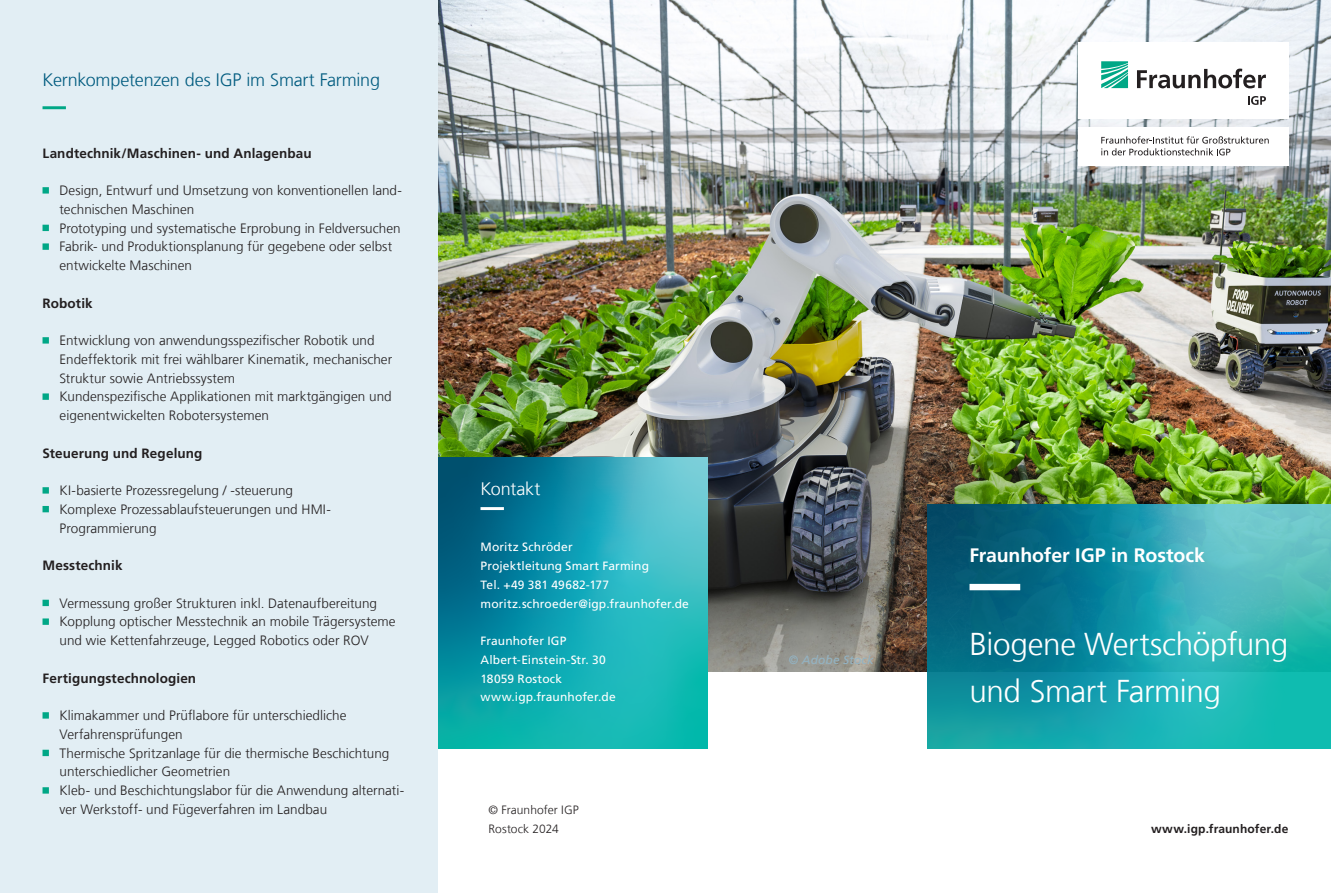
<style>
.page{position:relative;width:1331px;height:893px;background:#fff}
.page>*{position:absolute;margin:0;border:0;box-sizing:border-box;transform-origin:0 0}
.Ueberschrift_26_31_2_weiss{font:300 31.5px "Frutiger LT Com";letter-spacing:-.015em;color:#fff}
.Sub_Ueberschrift_13_16_9_weiss_bold_Lini{font:700 19.5px "Frutiger LT Com";letter-spacing:-.005em;color:#fff}
.Ueberschrift_20_24_blue_gruen_Linie_unte{font:300 18px "Frutiger LT Com";letter-spacing:-.01em;color:#005b7f}
.Infokasten_gross_Ueberschrift_12_14_4_we{font:300 18px "Frutiger LT Com";letter-spacing:-.01em;color:#fff}
.Aufzaehlung_9_12_5_schwarz{font:300 13.5px/18.8px "Frutiger LT Com";letter-spacing:.005em;color:#231f20}
.Fliesstext_9_12_5_weiss{font:700 13.5px "Frutiger LT Com";letter-spacing:.01em;color:#231f20}
.Infokasten_klein_Fliesstext_8_12_5_weiss{font:12px "Frutiger LT Com";letter-spacing:.01em;color:#fff}
.Infokasten_klein_Fliesstext_8_12_5_schwa{font:300 12px/18.8px "Frutiger LT Com";letter-spacing:.005em;color:#231f20}
.URL_Claim_8_12_5_schwarz{font:700 12px "Frutiger LT Com";letter-spacing:.01em;color:#231f20}
.Bildtext_Marginal_8_12_5_silber{font:italic 12px "Frutiger LT Com";letter-spacing:.015em;color:#93b3c3}
</style>
<div class="page">
<img style="left:438px;top:0;width:893px;height:672px">
<svg style="left:927px;top:504px;width:404px;height:245px;background:#1f99a5"></svg>
<div style="left:1078px;top:43px;width:210px;height:76px;background:#fff"></div>
<div style="left:1078px;top:127px;width:210px;height:38px;background:#fff"></div>
<svg style="left:1101px;top:136px;width:168px;height:19px"></svg>
<svg style="left:1101px;top:61px;width:27px;height:27px"></svg>
<svg style="left:1137px;top:69px;width:129px;height:19px"></svg>
<svg style="left:1248px;top:96px;width:18px;height:9px"></svg>
<svg style="left:438px;top:458px;width:270px;height:290px;background:#18a0ad"></svg>
<svg style="left:480px;top:507px;width:213px;height:3px"></svg>
<div style="left:0;top:0;width:438px;height:893px;background:#e2eef4"></div>
<svg style="left:969px;top:584px;width:319px;height:6px"></svg>
<svg style="left:43px;top:106px;width:23px;height:3px"></svg>
<svg style="left:43px;top:187px;width:6px;height:7px"></svg>
<svg style="left:43px;top:225px;width:6px;height:6px"></svg>
<svg style="left:43px;top:243px;width:6px;height:7px"></svg>
<svg style="left:43px;top:337px;width:6px;height:7px"></svg>
<svg style="left:43px;top:393px;width:6px;height:7px"></svg>
<svg style="left:43px;top:487px;width:6px;height:7px"></svg>
<svg style="left:43px;top:506px;width:6px;height:6px"></svg>
<svg style="left:43px;top:600px;width:6px;height:6px"></svg>
<svg style="left:43px;top:618px;width:6px;height:7px"></svg>
<svg style="left:43px;top:712px;width:6px;height:7px"></svg>
<svg style="left:43px;top:750px;width:6px;height:6px"></svg>
<svg style="left:43px;top:787px;width:6px;height:7px"></svg>
<p class="Ueberschrift_20_24_blue_gruen_Linie_unte" style="left:43px;top:70px;width:339px">Kernkompetenzen des IGP im Smart Farming</p>
<p class="Fliesstext_9_12_5_weiss" style="left:43px;top:145px;width:271px">Landtechnik/Maschinen- und Anlagenbau</p>
<p class="Aufzaehlung_9_12_5_schwarz" style="left:60px;top:181px;width:344px">Design, Entwurf und Umsetzung von konventionellen land&shy;technischen Maschinen</p>
<p class="Aufzaehlung_9_12_5_schwarz" style="left:60px;top:219px;width:343px">Prototyping und systematische Erprobung in Feldversuchen</p>
<p class="Aufzaehlung_9_12_5_schwarz" style="left:60px;top:237px;width:334px">Fabrik- und Produktionsplanung für gegebene oder selbst entwickelte Maschinen</p>
<p class="Fliesstext_9_12_5_weiss" style="left:43px;top:295px;width:52px">Robotik</p>
<p class="Aufzaehlung_9_12_5_schwarz" style="left:60px;top:331px;width:334px">Entwicklung von anwendungsspezifischer Robotik und<br>Endeffektorik mit frei wählbarer Kinematik, mechanischer<br>Struktur sowie Antriebssystem</p>
<p class="Aufzaehlung_9_12_5_schwarz" style="left:60px;top:387px;width:334px">Kundenspezifische Applikationen mit marktgängigen und eigenentwickelten Robotersystemen</p>
<p class="Fliesstext_9_12_5_weiss" style="left:43px;top:445px;width:161px">Steuerung und Regelung</p>
<p class="Aufzaehlung_9_12_5_schwarz" style="left:60px;top:481px;width:235px">KI-basierte Prozessregelung / -steuerung</p>
<p class="Aufzaehlung_9_12_5_schwarz" style="left:60px;top:500px;width:273px">Komplexe Prozessablaufsteuerungen und HMI-<br>Programmierung</p>
<p class="Fliesstext_9_12_5_weiss" style="left:43px;top:557px;width:81px">Messtechnik</p>
<p class="Aufzaehlung_9_12_5_schwarz" style="left:60px;top:594px;width:319px">Vermessung großer Strukturen inkl. Datenaufbereitung</p>
<p class="Aufzaehlung_9_12_5_schwarz" style="left:60px;top:612px;width:338px">Kopplung optischer Messtechnik an mobile Trägersysteme und wie Kettenfahrzeuge, Legged Robotics oder ROV</p>
<p class="Fliesstext_9_12_5_weiss" style="left:43px;top:670px;width:155px">Fertigungstechnologien</p>
<p class="Aufzaehlung_9_12_5_schwarz" style="left:60px;top:706px;width:288px">Klimakammer und Prüflabore für unterschiedliche<br>Verfahrensprüfungen</p>
<p class="Aufzaehlung_9_12_5_schwarz" style="left:60px;top:744px;width:331px">Thermische Spritzanlage für die thermische Beschichtung unterschiedlicher Geometrien</p>
<p class="Aufzaehlung_9_12_5_schwarz" style="left:60px;top:781px;width:346px">Kleb- und Beschichtungslabor für die Anwendung alternati&shy;ver Werkstoff- und Fügeverfahren im Landbau</p>
<p class="Infokasten_gross_Ueberschrift_12_14_4_we" style="left:480px;top:478px;width:61px">Kontakt</p>
<p class="Infokasten_klein_Fliesstext_8_12_5_weiss" style="left:480px;top:540px;width:94px">Moritz Schröder</p>
<p class="Infokasten_klein_Fliesstext_8_12_5_weiss" style="left:480px;top:559px;width:170px">Projektleitung Smart Farming</p>
<p class="Infokasten_klein_Fliesstext_8_12_5_weiss" style="left:480px;top:578px;width:130px">Tel. +49 381 49682-177</p>
<p class="Infokasten_klein_Fliesstext_8_12_5_weiss" style="left:480px;top:596px;width:210px">moritz.schroeder@igp.fraunhofer.de</p>
<p class="Infokasten_klein_Fliesstext_8_12_5_weiss" style="left:480px;top:634px;width:87px">Fraunhofer IGP</p>
<p class="Infokasten_klein_Fliesstext_8_12_5_weiss" style="left:480px;top:653px;width:127px">Albert-Einstein-Str. 30</p>
<p class="Infokasten_klein_Fliesstext_8_12_5_weiss" style="left:480px;top:671px;width:83px">18059 Rostock</p>
<p class="Infokasten_klein_Fliesstext_8_12_5_weiss" style="left:480px;top:690px;width:137px">www.igp.fraunhofer.de</p>
<p class="Infokasten_klein_Fliesstext_8_12_5_schwa" style="left:489px;top:800px;width:92px">© Fraunhofer IGP<br>Rostock 2024</p>
<p class="Bildtext_Marginal_8_12_5_silber" style="left:789px;top:653px;width:86px">© Adobe Stock</p>
<p class="Sub_Ueberschrift_13_16_9_weiss_bold_Lini" style="left:969px;top:543px;width:237px">Fraunhofer IGP in Rostock</p>
<p class="Ueberschrift_26_31_2_weiss" style="left:969px;top:626px;width:320px">Biogene Wertschöpfung</p>
<p class="Ueberschrift_26_31_2_weiss" style="left:969px;top:673px;width:253px">und Smart Farming</p>
<p class="URL_Claim_8_12_5_schwarz" style="left:1151px;top:821px;width:139px">www.igp.fraunhofer.de</p>
</div>
